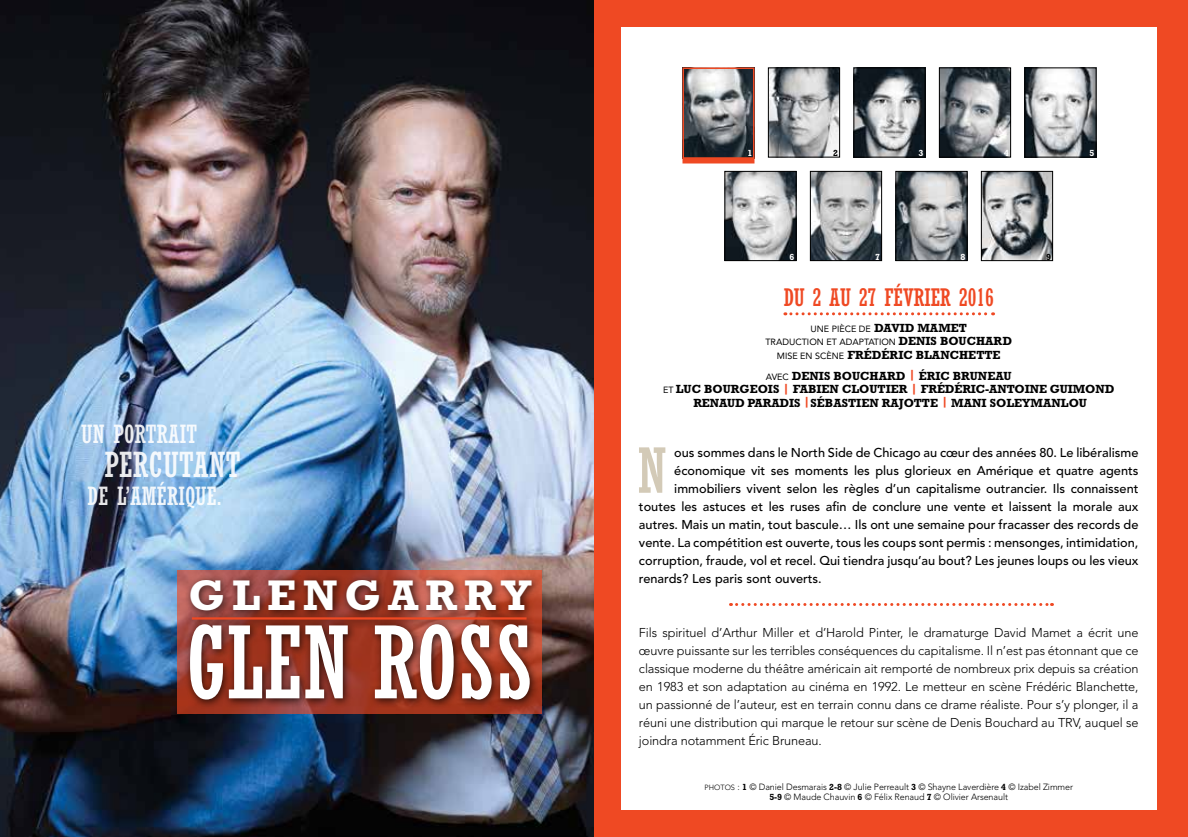
<style>
.page{position:relative;width:1188px;height:837px;background:#fff}
.page>*{position:absolute;margin:0;border:0;box-sizing:border-box;transform-origin:0 0}
.t1{font:condensed 99px "Rockwell";color:#fff}
.t2{font:condensed 61.65px "Rockwell";color:#d3cab7}
.t3{font:700 43.5px "Rockwell";color:#fff}
.t4{font:condensed 34.35px "Rockwell";letter-spacing:.01em;color:#fff}
.t5{font:condensed 24.9px "Rockwell";letter-spacing:.01em;color:#fff}
.t6{font:condensed 24px "Rockwell";color:#ef4923}
.t7{font:500 12.75px "Avenir";color:#000}
.t8{font:300 12.75px/18px "Avenir";letter-spacing:-.01em;color:#000;text-align:justify}
.t9{font:700 12px/13.5px "Rockwell";color:#000}
.t10{font:300 9px/10.5px "Avenir";letter-spacing:-.01em;color:#000;text-align:center}
.t11{font:9px/13.5px "Avenir";color:#000}
.t12{font:700 9px "Rockwell";color:#fff}
.t13{font:700 9px "Rockwell";color:#000}
.s1{font-family:"Rockwell";font-weight:700;font-size:12px}
.s2{font-family:"Avenir";font-weight:400;font-size:9px}
.s3{color:#ef4923}
.s4{font-size:7.5px}
.s5{font-family:"Rockwell";font-weight:700}
</style>
<div class="page">
<img style="left:0;top:0;width:594px;height:837px">
<div style="left:594px;top:0;width:594px;height:837px;background:#ef4923"></div>
<div style="left:621px;top:27px;width:535px;height:783px;background:#fff"></div>
<svg style="left:785px;top:312px;width:209px;height:3px"></svg>
<img style="left:856px;top:70px;width:68px;height:86px">
<div style="left:854px;top:68px;width:72px;height:90px;border:1px solid #000"></div>
<img style="left:941px;top:70px;width:68px;height:86px">
<div style="left:939px;top:68px;width:72px;height:90px;border:1px solid #000"></div>
<img style="left:770px;top:70px;width:68px;height:86px">
<div style="left:768px;top:68px;width:72px;height:90px;border:1px solid #000"></div>
<img style="left:1026px;top:70px;width:68px;height:86px">
<div style="left:1024px;top:68px;width:72px;height:90px;border:1px solid #000"></div>
<img style="left:812px;top:173px;width:68px;height:86px">
<div style="left:810px;top:171px;width:72px;height:90px;border:1px solid #000"></div>
<img style="left:898px;top:173px;width:68px;height:86px">
<div style="left:896px;top:171px;width:72px;height:90px;border:1px solid #000"></div>
<img style="left:983px;top:173px;width:68px;height:86px">
<div style="left:981px;top:171px;width:72px;height:90px;border:1px solid #000"></div>
<svg style="left:737px;top:603px;width:316px;height:3px"></svg>
<img style="left:685px;top:71px;width:66px;height:85px">
<div style="left:682px;top:68px;width:72px;height:91px;border:2px solid #ef4923"></div>
<div style="left:682px;top:158px;width:72px;height:6px;background:#ef4923"></div>
<svg style="left:178px;top:570px;width:364px;height:144px;background:#ae4938"></svg>
<div style="left:184px;top:574px;width:357px;height:136px;background:#000;opacity:.75"></div>
<hr style="left:192px;top:617px;width:335px;height:3px;background:#ef4923">
<img style="left:726px;top:173px;width:68px;height:86px">
<div style="left:724px;top:171px;width:72px;height:90px;border:1px solid #000"></div>
<h3 class="t5" style="left:81px;top:420px;width:118px">UN PORTRAIT</h3>
<h3 class="t4" style="left:104px;top:445px;width:138px">PERCUTANT</h3>
<h3 class="t5" style="left:87px;top:482px;width:136px">DE L’AMÉRIQUE.</h3>
<h3 class="t3" style="left:188px;top:569px;width:274px">GLE NG ARRY</h3>
<h1 class="t1" style="left:186px;top:606px;width:349px">GLEN ROSS</h1>
<p class="t12" style="left:748px;top:148px;width:6px">1</p>
<p class="t12" style="left:790px;top:252px;width:6px">6</p>
<p class="t13" style="left:833px;top:148px;width:6px">2</p>
<p class="t12" style="left:919px;top:148px;width:6px">3</p>
<p class="t12" style="left:1004px;top:148px;width:6px">4</p>
<p class="t12" style="left:1090px;top:148px;width:6px">5</p>
<p class="t12" style="left:875px;top:252px;width:6px">7</p>
<p class="t12" style="left:961px;top:252px;width:6px">8</p>
<p class="t13" style="left:1046px;top:252px;width:6px">9</p>
<h3 class="t6" style="left:783px;top:284px;width:212px">DU 2 AU 27 FÉVRIER 2016</h3>
<p class="t11" style="left:765px;top:322px;width:203px;text-indent:45px">U NE PIÈCE DE <span class="s1">DAVID MAMET<br></span>TRADUCTION ET ADAPTATION <span class="s1">DENIS</span></p>
<p class="t9" style="left:777px;top:334px;width:237px;text-indent:163px">BOUCHARD<br><span class="s2">MISE EN SCÈNE</span> FRÉDÉRIC BLANCHETTE</p>
<p class="t9" style="left:766px;top:369px;width:52px"><span class="s2">AVEC</span> DENIS</p>
<p class="t9" style="left:833px;top:369px;width:180px">BOUCHARD <span class="s3">|</span> ÉRIC BRUNEAU</p>
<p class="t9" style="left:663px;top:382px;width:103px"><span class="s2">ET</span> LUC BOURGEOIS</p>
<p class="t9" style="left:782px;top:382px;width:156px"><span class="s3">|</span> FABIEN CLOUTIER <span class="s3">|</span> FRÉDÉR</p>
<p class="t9" style="left:971px;top:382px;width:143px">IC-ANTOINE GUIMOND</p>
<p class="t9" style="left:693px;top:396px;width:126px">RENAUD PARAD IS <span class="s3">|</span>SÉB</p>
<p class="t9" style="left:833px;top:396px;width:90px">ASTIEN RAJOTTE</p>
<p class="t9" style="left:941px;top:396px;width:32px"><span class="s3">|</span> MANI</p>
<p class="t9" style="left:990px;top:396px;width:99px">SO LEYMANLOU</p>
<h2 class="t2" style="left:637px;top:435px;width:28px">N</h2>
<p class="t7" style="left:674px;top:445px;width:466px">ous sommes dans le North Side de Chicago au cœur des années 80. Le libéralisme</p>
<p class="t7" style="left:674px;top:463px;width:466px">économique vit ses moments les plus glorieux en Amérique et quatre agents</p>
<p class="t7" style="left:674px;top:481px;width:466px">immobiliers vivent selon les règles d’un capitalisme outrancier. Ils connaissent</p>
<p class="t7" style="left:639px;top:499px;width:501px">toutes les astuces et les ruses afin de conclure une vente et laissent la morale aux</p>
<p class="t7" style="left:639px;top:517px;width:501px">autres. Mais un matin, tout bascule… Ils ont une semaine pour fracasser des records de</p>
<p class="t7" style="left:639px;top:535px;width:501px">vente. La compétition est ouverte, tous les coups sont permis : mensonges, intimidation,</p>
<p class="t7" style="left:639px;top:553px;width:501px">corruption, fraude, vol et recel. Qui tiendra jusqu’au bout? Les jeunes loups ou les vieux</p>
<p class="t7" style="left:639px;top:571px;width:184px">renards? Les paris sont ouverts.</p>
<p class="t8" style="left:639px;top:623px;width:501px">Fils spirituel d’Arthur Miller et d’Harold Pinter, le dramaturge David Mamet a écrit une œuvre puissante sur les terribles conséquences du capitalisme. I l n’est pas étonnant que ce classique moderne du théâtre américain ait remporté de nombreux prix depuis sa création en 1983 et son adaptation au cinéma en 1992. Le metteur en scène Frédéric Blanchette, un passionné de l’auteur, est en terrain connu dans ce drame réaliste. Pour s’y plonger, il a réuni une distribution qui marque le retour sur scène de Denis Bouchard au TRV, auquel se joindra notamment Éric Bruneau.</p>
<p class="t10" style="left:704px;top:782px;width:370px"><span class="s4">photos</span> : <span class="s5">1</span> © Daniel Desmarais <span class="s5">2-8</span> © Julie Perreault <span class="s5">3</span> © Shayne Laverdière <span class="s5">4</span> © Izabel Zimmer<br><span class="s5">5-9</span> © Maude Chauvin <span class="s5">6</span> © Félix Renaud <span class="s5">7</span> © Olivier Arsenault</p>
</div>
